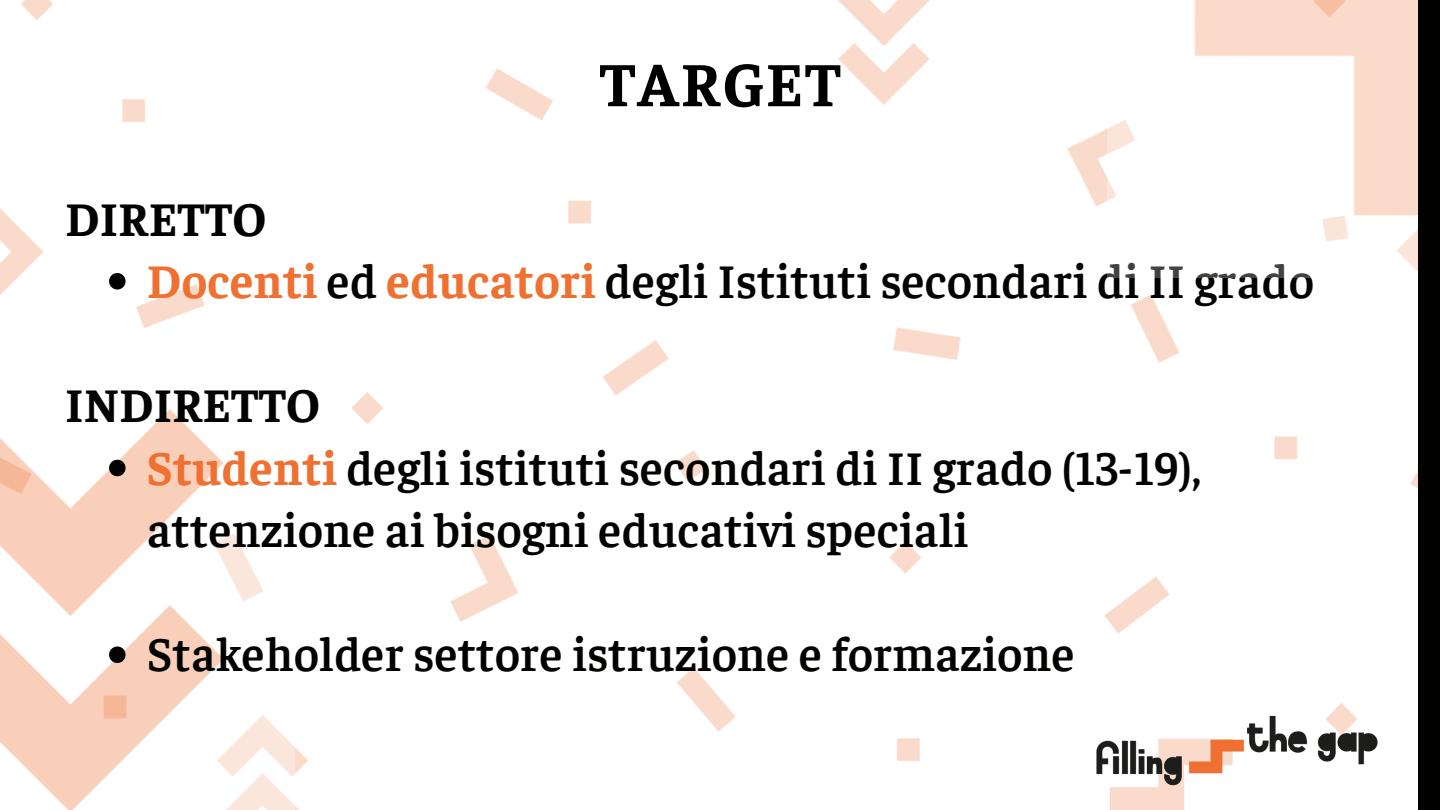
<style>
.page{position:relative;width:1440px;height:810px;background:#fff}
.page>*{position:absolute;margin:0;border:0;box-sizing:border-box;transform-origin:0 0}
.t1{font:700 63.2px "Faustina";letter-spacing:.035em;color:#000}
.t2{font:600 48px/62.2px "Faustina";letter-spacing:.01em;color:#020301}
.t3{font:700 48px "Faustina";letter-spacing:.01em;color:#020301}
.s1{font-weight:700;color:#ef7030}
</style>
<div class="page">
<img style="left:0;top:0;width:1418px;height:810px">
<img style="left:0;top:377px;width:294px;height:433px">
<svg style="left:109px;top:273px;width:17px;height:17px"></svg>
<svg style="left:109px;top:460px;width:17px;height:16px"></svg>
<svg style="left:109px;top:647px;width:17px;height:16px"></svg>
<img style="left:1107px;top:0;width:311px;height:278px">
<div style="left:1418px;top:0;width:22px;height:810px;background:#020301"></div>
<img style="left:1082px;top:708px;width:310px;height:86px">
<p class="t3" style="left:66px;top:185px;width:202px">DIRETTO</p>
<h1 class="t1" style="left:600px;top:40px;width:242px">TARGET</h1>
<p class="t2" style="left:147px;top:247px;width:1168px"><span class="s1">Docenti</span> ed <span class="s1">educatori</span> degli Istituti secondari di II grado</p>
<p class="t3" style="left:66px;top:372px;width:256px">INDIRETTO</p>
<p class="t2" style="left:147px;top:434px;width:1055px"><span class="s1">Studenti</span> degli istituti secondari di II grado (13-19), attenzione ai bisogni educativi speciali</p>
<p class="t2" style="left:147px;top:620px;width:929px">Stakeholder settore istruzione e formazione</p>
</div>
